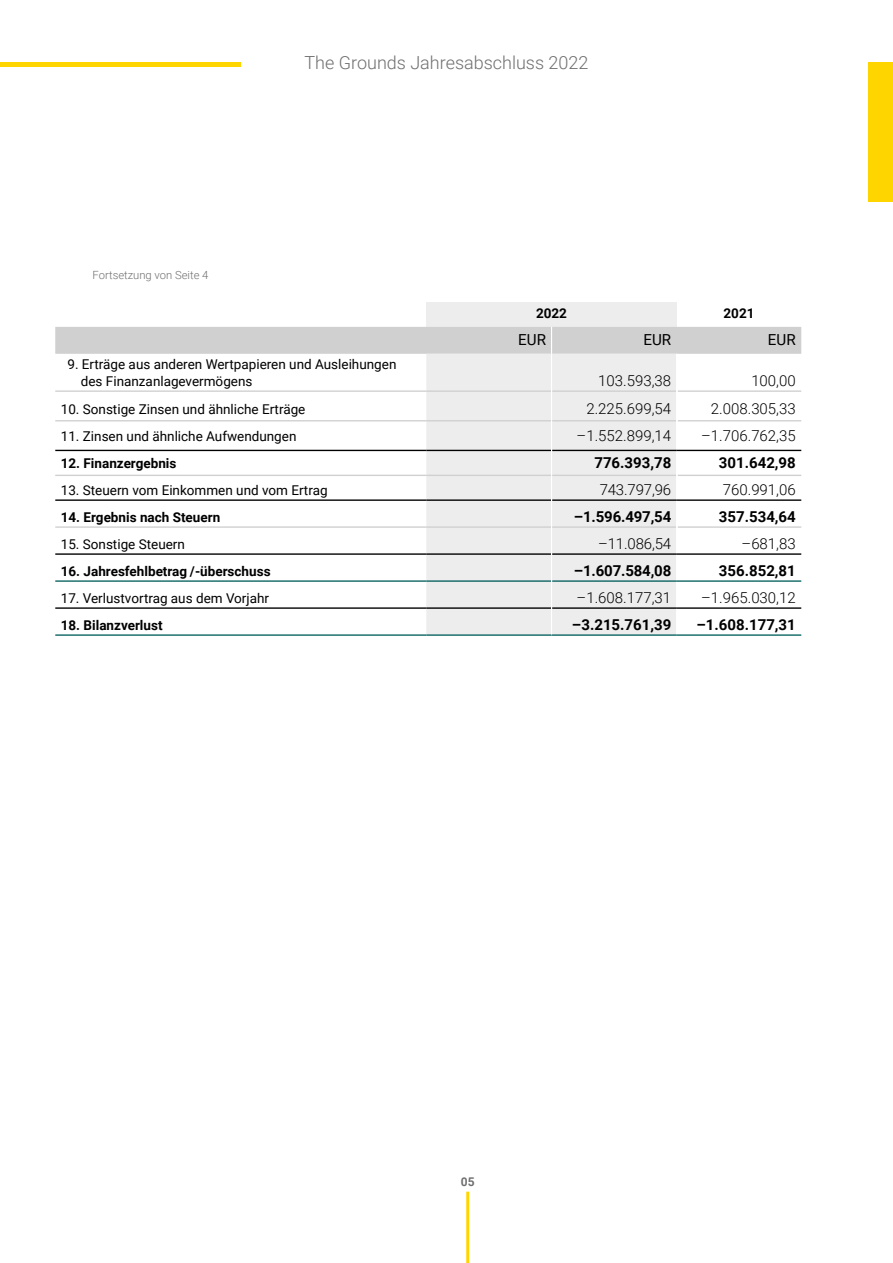
<style>
.page{position:relative;width:893px;height:1263px;background:#fff}
.page>*{position:absolute;margin:0;border:0;box-sizing:border-box;transform-origin:0 0}
.t1{font:300 18px "Roboto";color:#706f6f}
.t2{font:15.15px "Roboto";color:#000}
.t3{font:300 15px "Roboto";color:#000}
.t4{font:700 15px "Roboto";color:#000}
.t5{font:13.5px/16.2px "Roboto";color:#000}
.t6{font:700 13.5px "Roboto";color:#000}
.t7{font:700 12px "Roboto";color:#706f6f}
.t8{font:300 11.25px "Roboto";color:#706f6f}
</style>
<div class="page">
<hr style="left:466px;top:1192px;width:3px;height:71px;background:#ffd500">
<hr style="left:0;top:63px;width:241px;height:4px;background:#ffd500">
<div style="left:868px;top:63px;width:25px;height:139px;background:#ffd500"></div>
<div style="left:426px;top:302px;width:251px;height:25px;background:#ededed"></div>
<hr style="left:55px;top:634px;width:371px;height:2px;background:#0c6463">
<hr style="left:426px;top:634px;width:125px;height:2px;background:#0c6463">
<hr style="left:551px;top:634px;width:126px;height:2px;background:#0c6463">
<hr style="left:677px;top:634px;width:124px;height:2px;background:#0c6463">
<svg style="left:55px;top:327px;width:746px;height:308px"></svg>
<p class="t8" style="left:92px;top:267px;width:118px">Fortsetzung von Seite 4</p>
<h1 class="t1" style="left:305px;top:50px;width:285px">The Grounds Jahresabschluss 2022</h1>
<p class="t6" style="left:536px;top:303px;width:32px">2022</p>
<p class="t6" style="left:723px;top:303px;width:32px">2021</p>
<p class="t2" style="left:518px;top:329px;width:29px">EUR</p>
<p class="t2" style="left:643px;top:329px;width:29px">EUR</p>
<p class="t2" style="left:768px;top:329px;width:29px">EUR</p>
<p class="t5" style="left:81px;top:356px;width:317px;text-indent:-13px">9. Erträge aus anderen Wertpapieren und Ausleihungen des Finanzanlagevermögens</p>
<p class="t3" style="left:598px;top:370px;width:74px">103.593,38</p>
<p class="t3" style="left:751px;top:370px;width:46px">100,00</p>
<p class="t5" style="left:61px;top:400px;width:246px">10. Sonstige Zinsen und ähnliche Erträge</p>
<p class="t3" style="left:586px;top:398px;width:86px">2.225.699,54</p>
<p class="t3" style="left:711px;top:398px;width:86px">2.008.305,33</p>
<p class="t5" style="left:61px;top:427px;width:237px">11. Zinsen und ähnliche Aufwendungen</p>
<p class="t3" style="left:577px;top:425px;width:96px">–1.552.899,14</p>
<p class="t3" style="left:701px;top:425px;width:96px">–1.706.762,35</p>
<p class="t6" style="left:61px;top:453px;width:117px">12. Finanzergebnis</p>
<p class="t4" style="left:594px;top:452px;width:78px">776.393,78</p>
<p class="t4" style="left:719px;top:452px;width:78px">301.642,98</p>
<p class="t5" style="left:61px;top:481px;width:268px">13. Steuern vom Einkommen und vom Ertrag</p>
<p class="t3" style="left:600px;top:479px;width:73px">743.797,96</p>
<p class="t3" style="left:723px;top:479px;width:74px">760.991,06</p>
<p class="t6" style="left:61px;top:507px;width:161px">14. Ergebnis nach Steuern</p>
<p class="t4" style="left:574px;top:506px;width:99px">–1.596.497,54</p>
<p class="t4" style="left:719px;top:506px;width:78px">357.534,64</p>
<p class="t5" style="left:61px;top:535px;width:126px">15. Sonstige Steuern</p>
<p class="t3" style="left:598px;top:533px;width:75px">–11.086,54</p>
<p class="t3" style="left:742px;top:533px;width:56px">–681,83</p>
<p class="t6" style="left:61px;top:561px;width:211px">16. Jahresfehlbetrag /-überschuss</p>
<p class="t4" style="left:574px;top:560px;width:99px">–1.607.584,08</p>
<p class="t4" style="left:719px;top:560px;width:78px">356.852,81</p>
<p class="t5" style="left:61px;top:589px;width:210px">17. Verlustvortrag aus dem Vorjahr</p>
<p class="t3" style="left:577px;top:587px;width:96px">–1.608.177,31</p>
<p class="t3" style="left:701px;top:587px;width:96px">–1.965.030,12</p>
<p class="t6" style="left:61px;top:615px;width:103px">18. Bilanzverlust</p>
<p class="t4" style="left:572px;top:614px;width:101px">–3.215.761,39</p>
<p class="t4" style="left:696px;top:614px;width:101px">–1.608.177,31</p>
<p class="t7" style="left:461px;top:1173px;width:15px">05</p>
</div>
